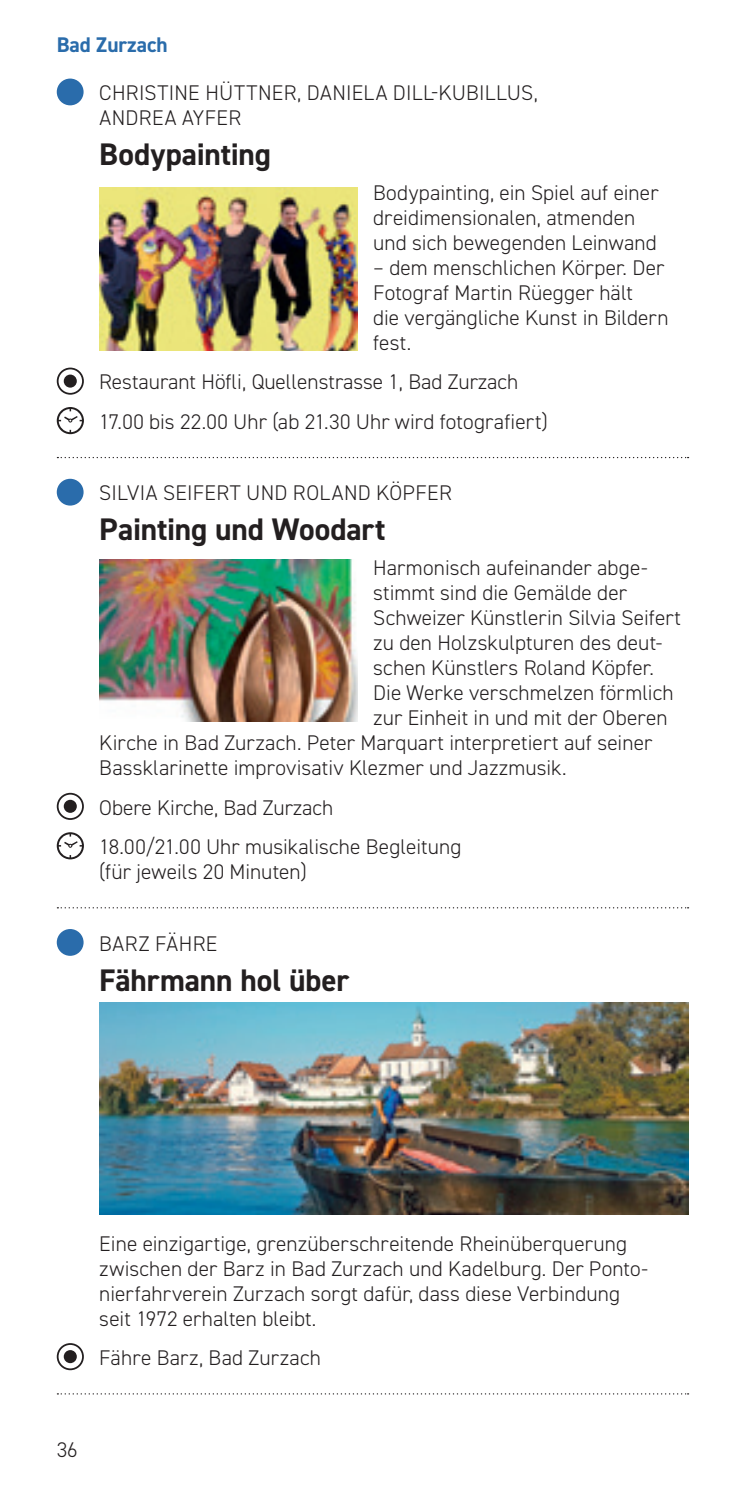
<style>
.page{position:relative;width:745px;height:1489px;background:#fff}
.page>*{position:absolute;margin:0;border:0;box-sizing:border-box;transform-origin:0 0}
.t1{font:700 31.25px "DIN2014";letter-spacing:-.005em;color:#231f20}
.t2{font:300 21.25px/25px "DIN2014";letter-spacing:.005em;color:#231f20}
.t3{font:700 21.25px "DIN2014";color:#2a6cab}
.t4{font:300 21.25px "DIN2014";letter-spacing:.03em;color:#231f20}
</style>
<div class="page">
<svg style="left:57px;top:457px;width:631px;height:1px"></svg>
<svg style="left:57px;top:907px;width:631px;height:1px"></svg>
<svg style="left:57px;top:1393px;width:631px;height:1px"></svg>
<div style="left:58px;top:79px;width:25px;height:25px;background:#2a6cab;border-radius:50%"></div>
<div style="left:57px;top:79px;width:26px;height:26px;border:2px solid #2a6cab;border-radius:50%"></div>
<div style="left:64px;top:374px;width:13px;height:13px;background:#231f20;border-radius:50%"></div>
<div style="left:57px;top:367px;width:27px;height:27px;border:2px solid #231f20;border-radius:50%"></div>
<svg style="left:57px;top:407px;width:27px;height:27px"></svg>
<div style="left:58px;top:479px;width:25px;height:25px;background:#2a6cab;border-radius:50%"></div>
<div style="left:57px;top:479px;width:26px;height:26px;border:2px solid #2a6cab;border-radius:50%"></div>
<div style="left:64px;top:799px;width:13px;height:13px;background:#231f20;border-radius:50%"></div>
<div style="left:57px;top:792px;width:27px;height:27px;border:2px solid #231f20;border-radius:50%"></div>
<svg style="left:57px;top:832px;width:27px;height:27px"></svg>
<div style="left:58px;top:929px;width:25px;height:25px;background:#2a6cab;border-radius:50%"></div>
<div style="left:57px;top:929px;width:26px;height:26px;border:2px solid #2a6cab;border-radius:50%"></div>
<div style="left:64px;top:1349px;width:13px;height:13px;background:#231f20;border-radius:50%"></div>
<div style="left:57px;top:1342px;width:27px;height:27px;border:2px solid #231f20;border-radius:50%"></div>
<img style="left:99px;top:188px;width:258px;height:162px">
<img style="left:99px;top:559px;width:258px;height:162px">
<img style="left:99px;top:1002px;width:588px;height:212px">
<p class="t3" style="left:57px;top:31px;width:112px">Bad Zurzach</p>
<p class="t2" style="left:99px;top:80px;width:440px">CHRISTINE HÜTTNER, DANIELA DILL-KUBILLUS,<br>ANDREA AYFER</p>
<h1 class="t1" style="left:99px;top:133px;width:173px">Bodypainting</h1>
<p class="t2" style="left:373px;top:180px;width:287px">Bodypainting, ein Spiel auf einer dreidimensionalen, atmenden und sich bewegenden Leinwand</p>
<p class="t2" style="left:373px;top:255px;width:297px">– dem menschlichen Körper. Der<br>Fotograf Martin Rüegger hält<br>die vergängliche Kunst in Bildern fest.</p>
<p class="t2" style="left:99px;top:362px;width:449px;line-height:39.2px">Restaurant Höfli, Quellenstrasse 1, Bad Zurzach<br>17.00 bis 22.00 Uhr (ab 21.30 Uhr wird fotografiert)</p>
<p class="t2" style="left:99px;top:480px;width:354px">SILVIA SEIFERT UND ROLAND KÖPFER</p>
<h1 class="t1" style="left:99px;top:508px;width:287px">Painting und Woodart</h1>
<p class="t2" style="left:373px;top:555px;width:276px">Harmonisch aufeinander abge-</p>
<p class="t2" style="left:373px;top:580px;width:255px">stimmt sind die Gemälde der</p>
<p class="t2" style="left:373px;top:605px;width:309px">Schweizer Künstlerin Silvia Seifert</p>
<p class="t2" style="left:373px;top:630px;width:290px">zu den Holzskulpturen des deut-</p>
<p class="t2" style="left:373px;top:655px;width:282px">schen Künstlers Roland Köpfer.</p>
<p class="t2" style="left:373px;top:680px;width:302px">Die Werke verschmelzen förmlich</p>
<p class="t2" style="left:373px;top:705px;width:296px">zur Einheit in und mit der Oberen</p>
<p class="t2" style="left:99px;top:730px;width:554px">Kirche in Bad Zurzach. Peter Marquart interpretiert auf seiner</p>
<p class="t2" style="left:99px;top:755px;width:468px">Bassklarinette improvisativ Klezmer und Jazzmusik.</p>
<p class="t2" style="left:99px;top:787px;width:363px;line-height:39.2px">Obere Kirche, Bad Zurzach<br>18.00/21.00 Uhr musikalische Begleitung</p>
<p class="t2" style="left:99px;top:859px;width:209px">(für jeweils 20 Minuten)</p>
<p class="t4" style="left:99px;top:930px;width:120px">BARZ FÄHRE</p>
<h1 class="t1" style="left:99px;top:958px;width:251px">Fährmann hol über</h1>
<p class="t2" style="left:99px;top:1230px;width:549px">Eine einzigartige, grenzüberschreitende Rheinüberquerung zwischen der Barz in Bad Zurzach und Kadelburg. Der Ponto&shy;nierfahrverein Zurzach sorgt dafür, dass diese Verbindung seit 1972 erhalten bleibt.</p>
<p class="t2" style="left:99px;top:1344px;width:223px">Fähre Barz, Bad Zurzach</p>
<p class="t2" style="left:57px;top:1436px;width:22px">36</p>
</div>
